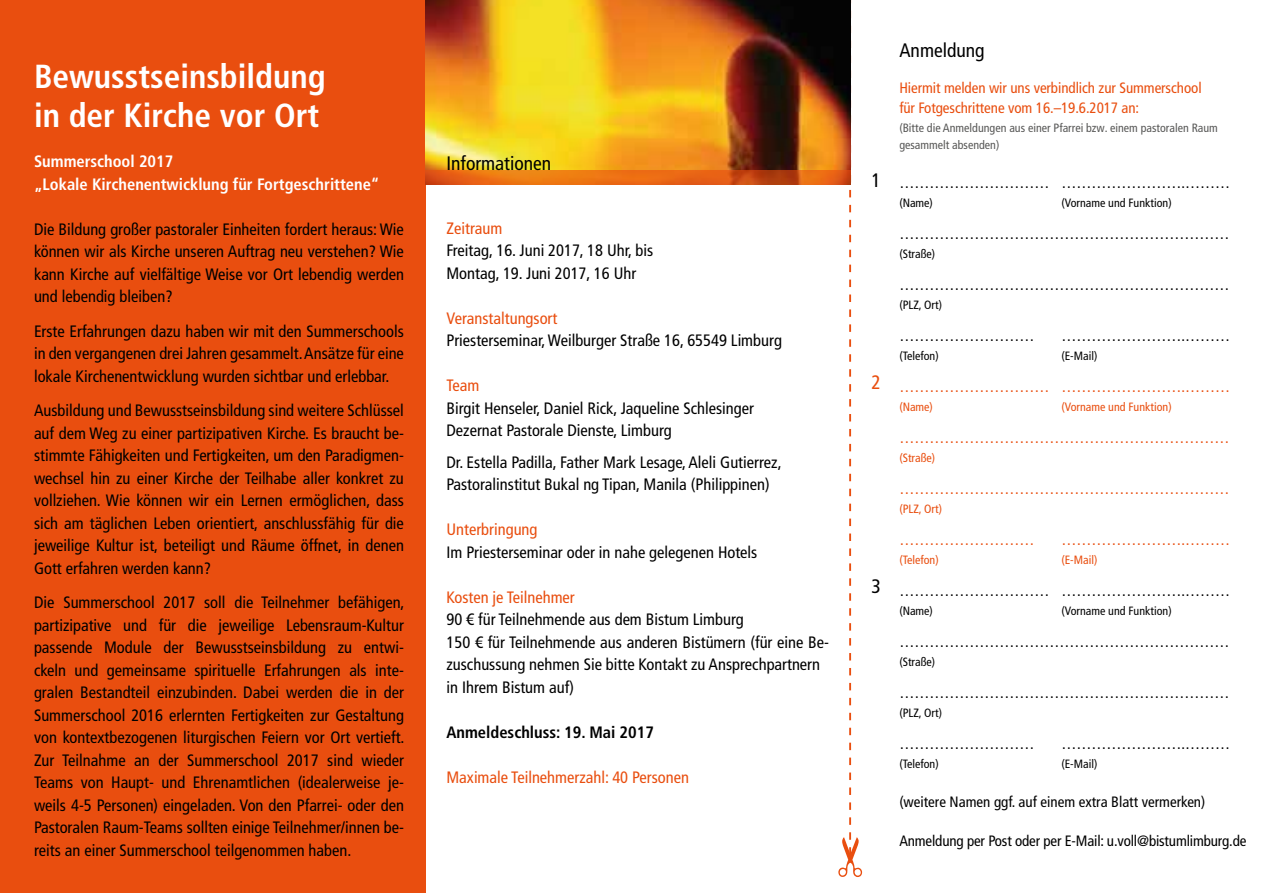
<style>
.page{position:relative;width:1263px;height:893px;background:#fff}
.page>*{position:absolute;margin:0;border:0;box-sizing:border-box;transform-origin:0 0}
.t1{font:700 condensed 33.3px/39px "Frutiger LT Std";color:#fff}
.t2{font:condensed 19.5px "Frutiger LT Pro";color:#000}
.t3{font:condensed 19.5px "Frutiger LT Pro";color:#e94e0f}
.t4{font:condensed 16.5px/22.5px "Frutiger LT Pro";color:#000}
.t5{font:condensed 16.5px "Frutiger LT Pro";color:#e94e0f}
.t6{font:700 condensed 16.5px/22.5px "Frutiger LT Pro";color:#fff}
.t7{font:700 condensed 16.5px "Frutiger LT Pro";color:#000}
.t8{font:condensed 15px "Frutiger LT Pro";letter-spacing:-.01em;color:#000}
.t9{font:condensed 15px/19.5px "Frutiger LT Pro";letter-spacing:-.005em;color:#e94e0f}
.t10{font:condensed 12px "Frutiger LT Pro";color:#000}
.t11{font:condensed 12px/16.5px "Frutiger LT Pro";color:#575756}
.t12{font:condensed 12px "Frutiger LT Pro";color:#e94e0f}
</style>
<div class="page">
<div style="left:0;top:0;width:425px;height:893px;background:#e94e0f"></div>
<svg style="left:838px;top:0;width:24px;height:877px"></svg>
<img style="left:425px;top:0;width:425px;height:171px">
<svg style="left:425px;top:171px;width:425px;height:14px;background:#e06313"></svg>
<h1 class="t1" style="left:34px;top:57px;width:293px">Bewusstseinsbildung in der Kirche vor Ort</h1>
<p class="t6" style="left:34px;top:150px;width:347px">Summerschool 2017<br>„Lokale Kirchenentwicklung für Fortgeschrittene“</p>
<p class="t4" style="left:34px;top:218px;width:371px;text-align:justify">Die Bildung großer pastoraler Einheiten fordert heraus: Wie können wir als Kirche unseren Auftrag neu verstehen? Wie kann Kirche auf vielfältige Weise vor Ort lebendig werden und lebendig bleiben?</p>
<p class="t4" style="left:34px;top:320px;width:371px;text-align:justify">Erste Erfahrungen dazu haben wir mit den Summerschools in den vergangenen drei Jahren gesammelt. Ansätze für eine lokale Kirchenentwicklung wurden sichtbar und erlebbar.</p>
<p class="t4" style="left:34px;top:399px;width:371px;text-align:justify">Ausbildung und Bewusstseinsbildung sind weitere Schlüssel auf dem Weg zu einer partizipativen Kirche. Es braucht be&shy;stimmte Fähigkeiten und Fertigkeiten, um den Paradigmen&shy;wechsel hin zu einer Kirche der Teilhabe aller konkret zu vollziehen. Wie können wir ein Lernen ermöglichen, dass sich am täglichen Leben orientiert, anschlussfähig für die jeweilige Kultur ist, beteiligt und Räume öffnet, in denen Gott erfahren werden kann?</p>
<p class="t4" style="left:34px;top:591px;width:372px;text-align:justify">Die Summerschool 2017 soll die Teilnehmer befähigen, partizipative und für die jeweilige Lebensraum-Kultur passende Module der Bewusstseinsbildung zu entwi&shy;ckeln und gemeinsame spirituelle Erfahrungen als inte&shy;gralen Bestandteil einzubinden. Dabei werden die in der Summerschool 2016 erlernten Fertigkeiten zur Gestaltung von kontextbezogenen liturgischen Feiern vor Ort vertieft.<br>Zur Teilnahme an der Summerschool 2017 sind wieder Teams von Haupt- und Ehrenamtlichen (idealerweise je&shy;weils 4-5 Personen) eingeladen. Von den Pfarrei- oder den Pastoralen Raum-Teams sollten einige Teilnehmer/innen be&shy;reits an einer Summerschool teilgenommen haben.</p>
<p class="t2" style="left:446px;top:152px;width:106px">Informationen</p>
<p class="t5" style="left:446px;top:219px;width:57px">Zeitraum</p>
<p class="t4" style="left:446px;top:239px;width:208px">Freitag, 16. Juni 2017, 18 Uhr, bis<br>Montag, 19. Juni 2017, 16 Uhr</p>
<p class="t5" style="left:446px;top:309px;width:112px">Veranstaltungsort</p>
<p class="t4" style="left:446px;top:329px;width:337px">Priesterseminar, Weilburger Straße 16, 65549 Limburg</p>
<p class="t5" style="left:446px;top:376px;width:34px">Team</p>
<p class="t4" style="left:446px;top:397px;width:309px">Birgit Henseler, Daniel Rick, Jaqueline Schlesinger<br>Dezernat Pastorale Dienste, Limburg</p>
<p class="t4" style="left:446px;top:451px;width:337px">Dr. Estella Padilla, Father Mark Lesage, Aleli Gutierrez,<br>Pastoralinstitut Bukal ng Tipan, Manila (Philippinen)</p>
<p class="t5" style="left:446px;top:520px;width:93px">Unterbringung</p>
<p class="t4" style="left:446px;top:541px;width:312px">Im Priesterseminar oder in nahe gelegenen Hotels</p>
<p class="t5" style="left:446px;top:588px;width:130px">Kosten je Teilnehmer</p>
<p class="t4" style="left:446px;top:609px;width:384px">90 € für Teilnehmende aus dem Bistum Limburg<br>150 € für Teilnehmende aus anderen Bistümern (für eine Be&shy;zuschussung nehmen Sie bitte Kontakt zu Ansprechpartnern in Ihrem Bistum auf)</p>
<p class="t7" style="left:446px;top:722px;width:209px">Anmeldeschluss: 19. Mai 2017</p>
<p class="t5" style="left:446px;top:768px;width:244px">Maximale Teilnehmerzahl: 40 Personen</p>
<p class="t2" style="left:871px;top:169px;width:11px">1</p>
<p class="t3" style="left:871px;top:371px;width:11px">2</p>
<p class="t2" style="left:871px;top:575px;width:11px">3</p>
<p class="t2" style="left:899px;top:39px;width:87px">Anmeldung</p>
<p class="t9" style="left:899px;top:78px;width:304px">Hiermit melden wir uns verbindlich zur Summerschool für Fotgeschrittene vom 16.–19.6.2017 an:</p>
<p class="t11" style="left:899px;top:120px;width:320px">(Bitte die Anmeldungen aus einer Pfarrei bzw. einem pastoralen Raum gesammelt absenden)</p>
<p class="t8" style="left:899px;top:174px;width:332px">………………………… …………………….………</p>
<p class="t10" style="left:899px;top:196px;width:35px">(Name)</p>
<p class="t10" style="left:1061px;top:196px;width:112px">(Vorname und Funktion)</p>
<p class="t8" style="left:899px;top:225px;width:331px">…………………………………………………………</p>
<p class="t10" style="left:899px;top:247px;width:37px">(Straße)</p>
<p class="t8" style="left:899px;top:276px;width:331px">…………………………………………………………</p>
<p class="t10" style="left:899px;top:298px;width:44px">(PLZ, Ort)</p>
<p class="t8" style="left:899px;top:327px;width:136px">………………………</p>
<p class="t8" style="left:1061px;top:327px;width:170px">…………………….………</p>
<p class="t10" style="left:899px;top:349px;width:41px">(Telefon)</p>
<p class="t10" style="left:1061px;top:349px;width:37px">(E-Mail)</p>
<p class="t9" style="left:899px;top:377px;width:332px">………………………… …………………….………</p>
<p class="t12" style="left:899px;top:400px;width:35px">(Name)</p>
<p class="t12" style="left:1061px;top:400px;width:112px">(Vorname und Funktion)</p>
<p class="t9" style="left:899px;top:428px;width:331px">…………………………………………………………</p>
<p class="t12" style="left:899px;top:451px;width:37px">(Straße)</p>
<p class="t9" style="left:899px;top:479px;width:331px">…………………………………………………………</p>
<p class="t12" style="left:899px;top:502px;width:44px">(PLZ, Ort)</p>
<p class="t9" style="left:899px;top:530px;width:136px">………………………</p>
<p class="t9" style="left:1061px;top:530px;width:170px">…………………….………</p>
<p class="t12" style="left:899px;top:553px;width:41px">(Telefon)</p>
<p class="t12" style="left:1061px;top:553px;width:37px">(E-Mail)</p>
<p class="t8" style="left:899px;top:582px;width:332px">………………………… …………………….………</p>
<p class="t10" style="left:899px;top:604px;width:35px">(Name)</p>
<p class="t10" style="left:1061px;top:604px;width:112px">(Vorname und Funktion)</p>
<p class="t8" style="left:899px;top:633px;width:331px">…………………………………………………………</p>
<p class="t10" style="left:899px;top:655px;width:37px">(Straße)</p>
<p class="t8" style="left:899px;top:684px;width:331px">…………………………………………………………</p>
<p class="t10" style="left:899px;top:706px;width:44px">(PLZ, Ort)</p>
<p class="t8" style="left:899px;top:735px;width:136px">………………………</p>
<p class="t8" style="left:1061px;top:735px;width:170px">…………………….………</p>
<p class="t10" style="left:899px;top:757px;width:41px">(Telefon)</p>
<p class="t10" style="left:1061px;top:757px;width:37px">(E-Mail)</p>
<p class="t8" style="left:899px;top:793px;width:307px">(weitere Namen ggf. auf einem extra Blatt vermerken)</p>
<p class="t8" style="left:899px;top:832px;width:348px">Anmeldung per Post oder per E-Mail: u.voll@bistumlimburg.de</p>
</div>
